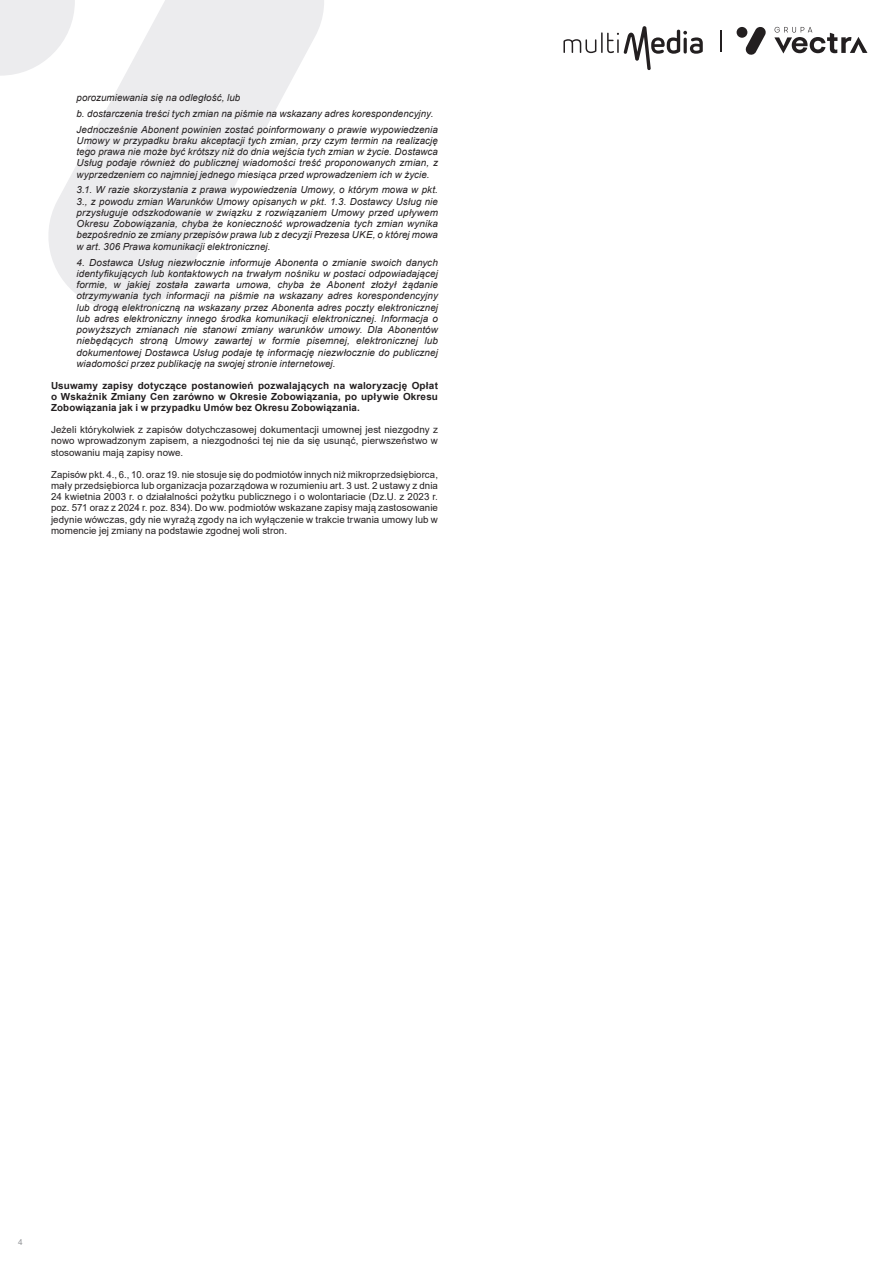
<style>
.page{position:relative;width:893px;height:1263px;background:#fff}
.page>*{position:absolute;margin:0;border:0;box-sizing:border-box;transform-origin:0 0}
.BLANK{font:italic 9.75px/11.2px "Arial";letter-spacing:.005em;color:#231f20;text-align:justify}
.Points{font:9.75px/11.2px "Arial";letter-spacing:.01em;color:#231f20;text-align:justify}
.Points-2{font:700 9.75px/11.2px "Arial";letter-spacing:.015em;color:#231f20;text-align:justify}
.t1{font:8.25px "Arial";color:#939598}
</style>
<div class="page">
<svg style="left:774px;top:27px;width:93px;height:27px"></svg>
<div style="left:737px;top:27px;width:10px;height:11px;background:#231f20;border-radius:50%"></div>
<svg style="left:745px;top:27px;width:21px;height:28px"></svg>
<svg style="left:563px;top:26px;width:140px;height:44px"></svg>
<hr style="left:720px;top:31px;width:2px;height:21px;background:#231f20">
<div style="left:0;top:0;width:38px;height:76px;background:#ececee"></div>
<svg style="left:38px;top:0;width:286px;height:311px;fill:#ececee"></svg>
<p class="BLANK" style="left:77px;top:92px;width:165px">porozumiewania się na odległość, lub</p>
<p class="BLANK" style="left:77px;top:108px;width:358px">b. dostarczenia treści tych zmian na piśmie na wskazany adres korespondencyjny.</p>
<p class="BLANK" style="left:77px;top:124px;width:363px">Jednocześnie Abonent powinien zostać poinformowany o prawie wypowiedzenia Umowy w przypadku braku akceptacji tych zmian, przy czym termin na realizację tego prawa nie może być krótszy niż do dnia wejścia tych zmian w życie. Dostawca Usług podaje również do publicznej wiadomości treść proponowanych zmian, z wyprzedzeniem co najmniej jednego miesiąca przed wprowadzeniem ich w życie.</p>
<p class="BLANK" style="left:77px;top:185px;width:363px">3.1. W razie skorzystania z prawa wypowiedzenia Umowy, o którym mowa w pkt.<br>3., z powodu zmian Warunków Umowy opisanych w pkt. 1.3. Dostawcy Usług nie przysługuje odszkodowanie w związku z rozwiązaniem Umowy przed upływem Okresu Zobowiązania, chyba że konieczność wprowadzenia tych zmian wynika bezpośrednio ze zmiany przepisów prawa lub z decyzji Prezesa UKE, o której mowa w art. 306 Prawa komunikacji elektronicznej.</p>
<p class="BLANK" style="left:77px;top:257px;width:363px">4. Dostawca Usług niezwłocznie informuje Abonenta o zmianie swoich danych identyfikujących lub kontaktowych na trwałym nośniku w postaci odpowiadającej formie, w jakiej została zawarta umowa, chyba że Abonent złożył żądanie otrzymywania tych informacji na piśmie na wskazany adres korespondencyjny lub drogą elektroniczną na wskazany przez Abonenta adres poczty elektronicznej lub adres elektroniczny innego środka komunikacji elektronicznej. Informacja o powyższych zmianach nie stanowi zmiany warunków umowy. Dla Abonentów niebędących stroną Umowy zawartej w formie pisemnej, elektronicznej lub dokumentowej Dostawca Usług podaje tę informację niezwłocznie do publicznej wiadomości przez publikację na swojej stronie internetowej.</p>
<p class="Points-2" style="left:51px;top:380px;width:388px">Usuwamy zapisy dotyczące postanowień pozwalających na waloryzację Opłat o Wskaźnik Zmiany Cen zarówno w Okresie Zobowiązania, po upływie Okresu Zobowiązania jak i w przypadku Umów bez Okresu Zobowiązania.</p>
<p class="Points" style="left:51px;top:424px;width:388px">Jeżeli którykolwiek z zapisów dotychczasowej dokumentacji umownej jest niezgodny z nowo wprowadzonym zapisem, a niezgodności tej nie da się usunąć, pierwszeństwo w stosowaniu mają zapisy nowe.</p>
<p class="Points" style="left:51px;top:468px;width:388px">Zapisów pkt. 4., 6., 10. oraz 19. nie stosuje się do podmiotów innych niż mikroprzedsiębiorca, mały przedsiębiorca lub organizacja pozarządowa w rozumieniu art. 3 ust. 2 ustawy z dnia 24 kwietnia 2003 r. o działalności pożytku publicznego i o wolontariacie (Dz.U. z 2023 r. poz. 571 oraz z 2024 r. poz. 834). Do ww. podmiotów wskazane zapisy mają zastosowanie jedynie wówczas, gdy nie wyrażą zgody na ich wyłączenie w trakcie trwania umowy lub w momencie jej zmiany na podstawie zgodnej woli stron.</p>
<p class="t1" style="left:18px;top:1236px;width:6px">4</p>
</div>
